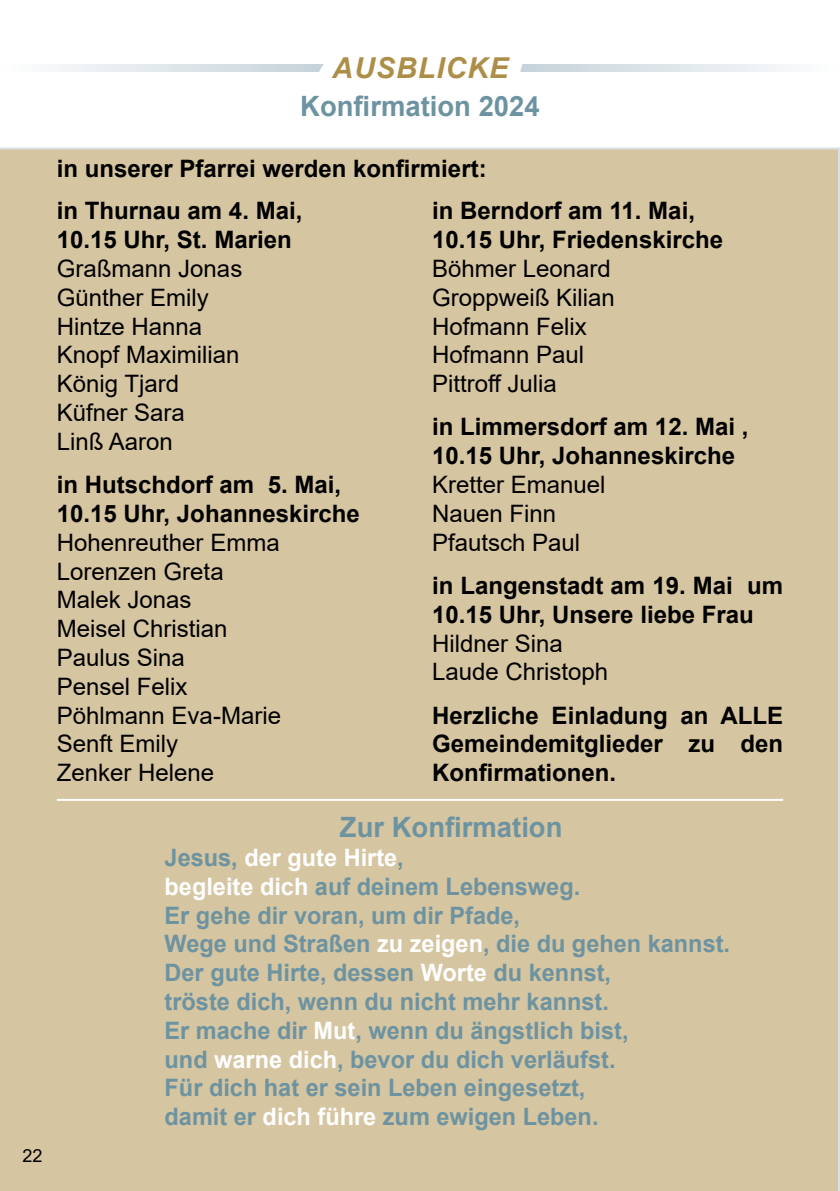
<style>
.page{position:relative;width:840px;height:1191px;background:#fff}
.page>*{position:absolute;margin:0;border:0;box-sizing:border-box;transform-origin:0 0}
.t1{font:italic 700 28.8px "Arial";letter-spacing:.035em;color:#ad8e48}
.t2{font:700 28px "Arial";color:#6d93a1}
.t3{font:24px/28.8px "Arial";color:#000}
.t4{font:700 24px/28.8px "Arial";color:#6d93a1}
.t5{font:700 24px/28.8px "Arial";color:#000}
.t6{font:18px "Arial";color:#000}
.s1{color:#fff}
</style>
<div class="page">
<svg style="left:524px;top:64px;width:262px;height:7px"></svg>
<svg style="left:55px;top:64px;width:262px;height:7px"></svg>
<div style="left:0;top:147px;width:839px;height:1044px;background:#d5c5a1"></div>
<hr style="left:57px;top:799px;width:725px;height:2px;background:#fff">
<p class="t1" style="left:332px;top:48px;width:178px">AUSBLICKE</p>
<p class="t2" style="left:300px;top:86px;width:241px">Konfirmation 2024</p>
<p class="t6" style="left:22px;top:1142px;width:22px">22</p>
<p class="t5" style="left:57px;top:147px;width:431px;line-height:42.6px">in unserer Pfarrei werden konfirmiert: in Thurnau am 4. Mai,</p>
<p class="t5" style="left:57px;top:226px;width:236px">10.15 Uhr, St. Marien</p>
<p class="t3" style="left:57px;top:254px;width:187px">Graßmann Jonas<br>Günther Emily<br>Hintze Hanna<br>Knopf Maximilian<br>König Tjard<br>Küfner Sara<br>Linß Aaron</p>
<p class="t5" style="left:57px;top:470px;width:304px">in Hutschdorf am 5. Mai,<br>10.15 Uhr, Johanneskirche</p>
<p class="t3" style="left:57px;top:528px;width:226px">Hohenreuther Emma<br>Lorenzen Greta<br>Malek Jonas<br>Meisel Christian<br>Paulus Sina<br>Pensel Felix<br>Pöhlmann Eva-Marie<br>Senft Emily<br>Zenker Helene</p>
<p class="t5" style="left:432px;top:197px;width:292px">in Berndorf am 11. Mai,<br>10.15 Uhr, Friedenskirche</p>
<p class="t3" style="left:432px;top:254px;width:184px">Böhmer Leonard<br>Groppweiß Kilian<br>Hofmann Felix<br>Hofmann Paul<br>Pittroff Julia</p>
<p class="t5" style="left:432px;top:413px;width:318px">in Limmersdorf am 12. Mai ,<br>10.15 Uhr, Johanneskirche</p>
<p class="t3" style="left:432px;top:470px;width:175px">Kretter Emanuel<br>Nauen Finn<br>Pfautsch Paul</p>
<p class="t5" style="left:432px;top:571px;width:352px">in Langenstadt am 19. Mai um<br>10.15 Uhr, Unsere liebe Frau</p>
<p class="t3" style="left:432px;top:628px;width:178px">Hildner Sina<br>Laude Christoph</p>
<p class="t5" style="left:432px;top:701px;width:352px;text-align:justify">Herzliche Einladung an ALLE Gemeindemitglieder zu den Konfirmationen.</p>
<p class="t2" style="left:340px;top:807px;width:224px">Zur Konfirmation</p>
<p class="t4" style="left:164px;top:843px;width:566px">Jesus, <span class="s1">der gute Hirte</span>,<br><span class="s1">begleite dich</span> auf deinem Lebensweg.<br>Er gehe dir voran, um dir Pfade,<br>Wege und Straßen <span class="s1">zu zeigen</span>, die du gehen kannst.<br>Der gute Hirte, dessen <span class="s1">Worte</span> du kennst,<br>tröste dich, wenn du nicht mehr kannst.<br>Er mache dir <span class="s1">Mut</span>, wenn du ängstlich bist,<br>und <span class="s1">warne dich</span>, bevor du dich verläufst.<br>Fü r dich hat er sein Leben eingesetzt,<br>damit er <span class="s1">dich fü hre</span> zum ewigen Leben.</p>
</div>
